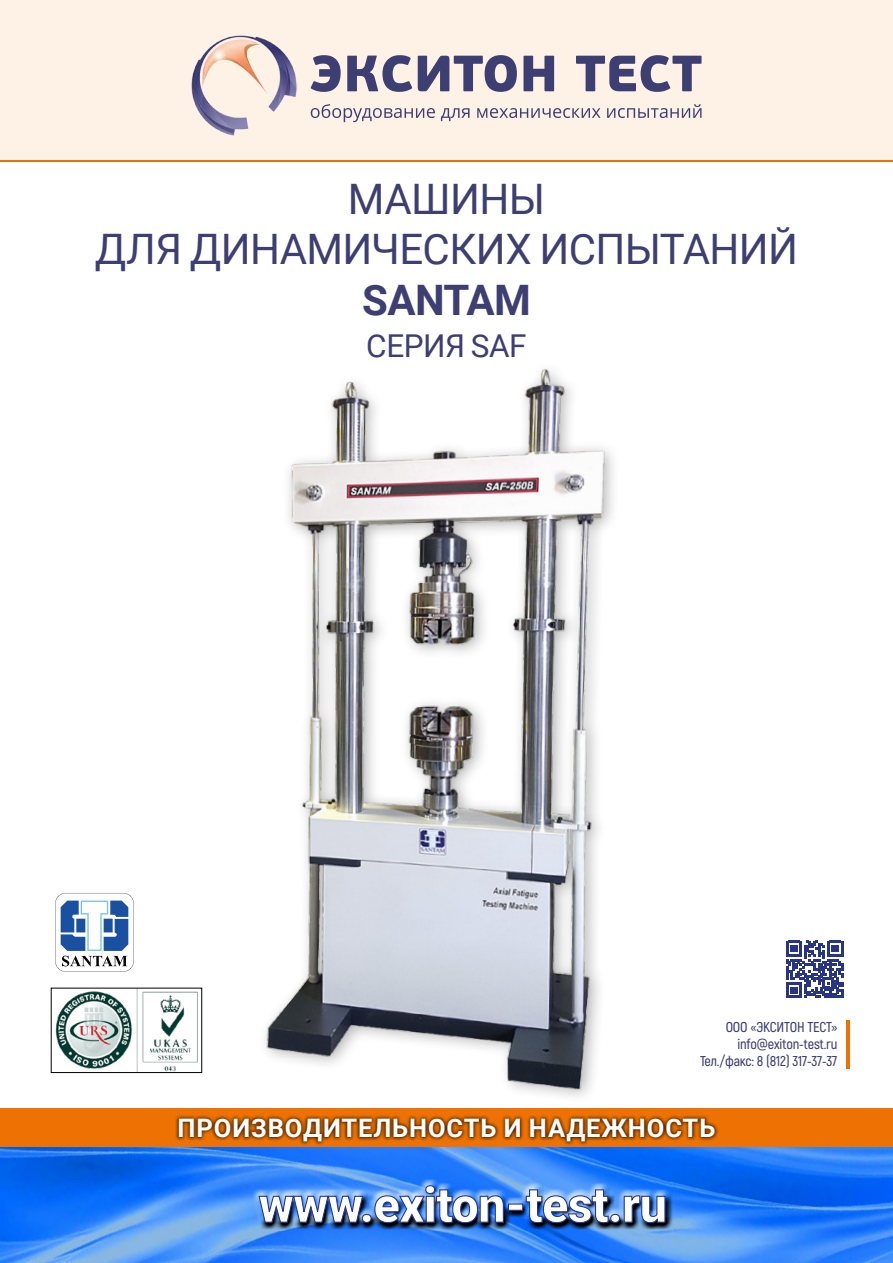
<style>
.page{position:relative;width:893px;height:1263px;background:#fff}
.page>*{position:absolute;margin:0;border:0;box-sizing:border-box;transform-origin:0 0}
.t1{font:42px/50.4px "Roboto";letter-spacing:-.015em;color:#3d3e71;text-align:center}
.t2{font:700 42px "Roboto";letter-spacing:-.015em;color:#3d3e71}
.t3{font:31.5px "Roboto";letter-spacing:-.015em;color:#3d3e71}
.t4{font:700 25.5px "Roboto";letter-spacing:.035em;color:#fff}
.t5{font:600 14.25px/17.1px "Akrobat";letter-spacing:-.015em;color:#3d3e71;text-align:right}
</style>
<div class="page">
<img style="left:0;top:1147px;width:893px;height:116px">
<svg style="left:55px;top:893px;width:79px;height:79px"></svg>
<img style="left:55px;top:990px;width:143px;height:81px">
<div style="left:51px;top:988px;width:151px;height:85px;border:1px solid #000"></div>
<svg style="left:0;top:159px;width:893px;height:3px;background:#f39c4e"></svg>
<div style="left:0;top:1109px;width:893px;height:38px;background:#ee7203"></div>
<hr style="left:846px;top:1020px;width:3px;height:48px;background:#ee7203">
<img style="left:258px;top:369px;width:370px;height:740px">
<div style="left:252px;top:1179px;width:419px;height:47px;background:#fff;opacity:.75"></div>
<img style="left:259px;top:1185px;width:413px;height:45px">
<img style="left:258px;top:1184px;width:408px;height:40px">
<div style="left:0;top:0;width:893px;height:159px;background:#fef1e6"></div>
<svg style="left:311px;top:55px;width:390px;height:37px"></svg>
<svg style="left:311px;top:104px;width:390px;height:18px"></svg>
<img style="left:191px;top:35px;width:107px;height:101px">
<svg style="left:786px;top:941px;width:57px;height:57px"></svg>
<div style="left:175px;top:1114px;width:544px;height:32px;background:#000;opacity:.69"></div>
<h1 class="t1" style="left:95px;top:172px;width:705px">МАШИНЫ<br>ДЛЯ ДИНАМИЧЕСКИХ ИСПЫТАНИЙ</h1>
<h1 class="t2" style="left:362px;top:270px;width:170px">SANTAM</h1>
<h2 class="t3" style="left:366px;top:323px;width:162px">СЕРИЯ SAF</h2>
<p class="t5" style="left:700px;top:1018px;width:139px">ООО «ЭКСИТОН ТЕСТ» info@exiton-test.ru<br>Тел./факс: 8 (812) 317-37-37</p>
<h3 class="t4" style="left:178px;top:1110px;width:539px">ПРОИЗВОДИТЕЛЬНОСТЬ И НАДЕЖНОСТЬ</h3>
</div>
